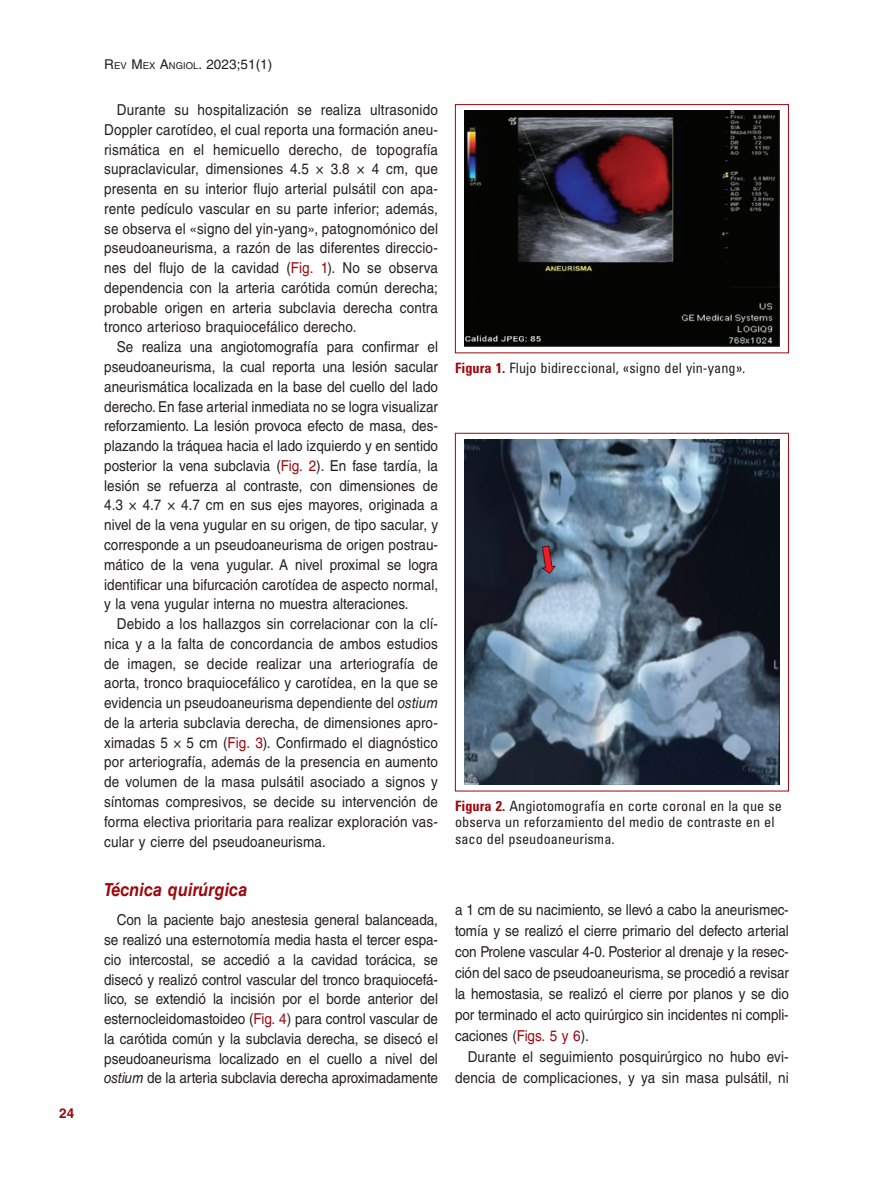
<style>
.page{position:relative;width:893px;height:1191px;background:#fff}
.page>*{position:absolute;margin:0;border:0;box-sizing:border-box;transform-origin:0 0}
.t1{font:italic 700 18px "Helvetica LT Std";letter-spacing:.005em;color:#9d070d;scale:.9 1}
.TX{font:15px/19.8px "Helvetica LT Std";letter-spacing:.005em;color:#231f20;text-align:justify;scale:.9 1}
.FGC{font:condensed 14.25px/16.5px "Univers LT Std";letter-spacing:.005em;color:#231f20}
.t2{font:13.5px "Helvetica LT Std";letter-spacing:.005em;color:#231f20}
.FOLIO{font:700 13.5px "Helvetica LT Std";color:#9d070d}
.s1{font-size:9.45px}
.s2{color:#9d070d}
.s3{font-style:italic}
.s4{font-weight:700;color:#9d070d}
</style>
<div class="page">
<img style="left:465px;top:439px;width:314px;height:345px">
<div style="left:455px;top:433px;width:334px;height:358px;border:1px solid #9d070d"></div>
<img style="left:465px;top:111px;width:314px;height:235px">
<div style="left:455px;top:104px;width:334px;height:249px;border:1px solid #9d070d"></div>
<p class="FOLIO" style="left:59px;top:1104px;width:17px">24</p>
<p class="t2" style="left:104px;top:57px;width:170px">R<span class="s1">EV</span> M<span class="s1">EX</span> A<span class="s1">NGIOL</span>. 2023;51(1)</p>
<p class="TX" style="left:104px;top:100px;width:372px;text-indent:13px">Durante su hospitalización se realiza ultrasonido Doppler carotídeo, el cual reporta una formación aneu&shy;rismática en el hemicuello derecho, de topografía supraclavicular, dimensiones 4.5 × 3.8 × 4 cm, que presenta en su interior flujo arterial pulsátil con apa&shy;rente pedículo vascular en su parte inferior; además, se observa el «signo del yin-yang», patognomónico del pseudoaneurisma, a razón de las diferentes direccio&shy;nes del flujo de la cavidad (<span class="s2">Fig. 1</span>). No se observa dependencia con la arteria carótida común derecha; probable origen en arteria subclavia derecha contra tronco arterioso braquiocefálico derecho.</p>
<p class="TX" style="left:104px;top:337px;width:373px;text-indent:13px">Se realiza una angiotomografía para confirmar el pseudoaneurisma, la cual reporta una lesión sacular aneurismática localizada en la base del cuello del lado derecho. En fase arterial inmediata no se logra visualizar reforzamiento. La lesión provoca efecto de masa, des&shy;plazando la tráquea hacia el lado izquierdo y en sentido posterior la vena subclavia (<span class="s2">Fig. 2</span>). En fase tardía, la lesión se refuerza al contraste, con dimensiones de 4.3 × 4.7 × 4.7 cm en sus ejes mayores, originada a nivel de la vena yugular en su origen, de tipo sacular, y corresponde a un pseudoaneurisma de origen postrau&shy;mático de la vena yugular. A nivel proximal se logra identificar una bifurcación carotídea de aspecto normal, y la vena yugular interna no muestra alteraciones.</p>
<p class="TX" style="left:104px;top:614px;width:372px;text-indent:13px">Debido a los hallazgos sin correlacionar con la clí&shy;nica y a la falta de concordancia de ambos estudios de imagen, se decide realizar una arteriografía de aorta, tronco braquiocefálico y carotídea, en la que se evidencia un pseudoaneurisma dependiente del <span class="s3">ostium </span>de la arteria subclavia derecha, de dimensiones apro&shy;ximadas 5 × 5 cm (<span class="s2">Fig. 3</span>). Confirmado el diagnóstico por arteriografía, además de la presencia en aumento de volumen de la masa pulsátil asociado a signos y síntomas compresivos, se decide su intervención de forma electiva prioritaria para realizar exploración vas&shy;cular y cierre del pseudoaneurisma.</p>
<h2 class="t1" style="left:104px;top:878px;width:161px">Técnica quirúrgica</h2>
<p class="TX" style="left:104px;top:910px;width:373px;text-indent:13px">Con la paciente bajo anestesia general balanceada, se realizó una esternotomía media hasta el tercer espa&shy;cio intercostal, se accedió a la cavidad torácica, se disecó y realizó control vascular del tronco braquiocefá&shy;lico, se extendió la incisión por el borde anterior del esternocleidomastoideo (<span class="s2">Fig. 4</span>) para control vascular de la carótida común y la subclavia derecha, se disecó el pseudoaneurisma localizado en el cuello a nivel del <span class="s3">ostium</span> de la arteria subclavia derecha aproximadamente</p>
<p class="TX" style="left:455px;top:899px;width:373px;line-height:21px">a 1 cm de su nacimiento, se llevó a cabo la aneurismec&shy;tomía y se realizó el cierre primario del defecto arterial con Prolene vascular 4-0. Posterior al drenaje y la resec&shy;ción del saco de pseudoaneurisma, se procedió a revisar la hemostasia, se realizó el cierre por planos y se dio por terminado el acto quirúrgico sin incidentes ni compli&shy;caciones (<span class="s2">Figs. 5 y 6</span>).</p>
<p class="FGC" style="left:455px;top:359px;width:292px"><span class="s4">Figura 1.</span> Flujo bidireccional, «signo del yin-yang».</p>
<p class="FGC" style="left:455px;top:797px;width:328px"><span class="s4">Figura 2.</span> Angiotomografía en corte coronal en la que se observa un reforzamiento del medio de contraste en el saco del pseudoaneurisma.</p>
<p class="TX" style="left:455px;top:1046px;width:372px;line-height:21px;text-align:right">Durante el seguimiento posquirúrgico no hubo evi&shy;dencia de complicaciones, y ya sin masa pulsátil, ni</p>
</div>
